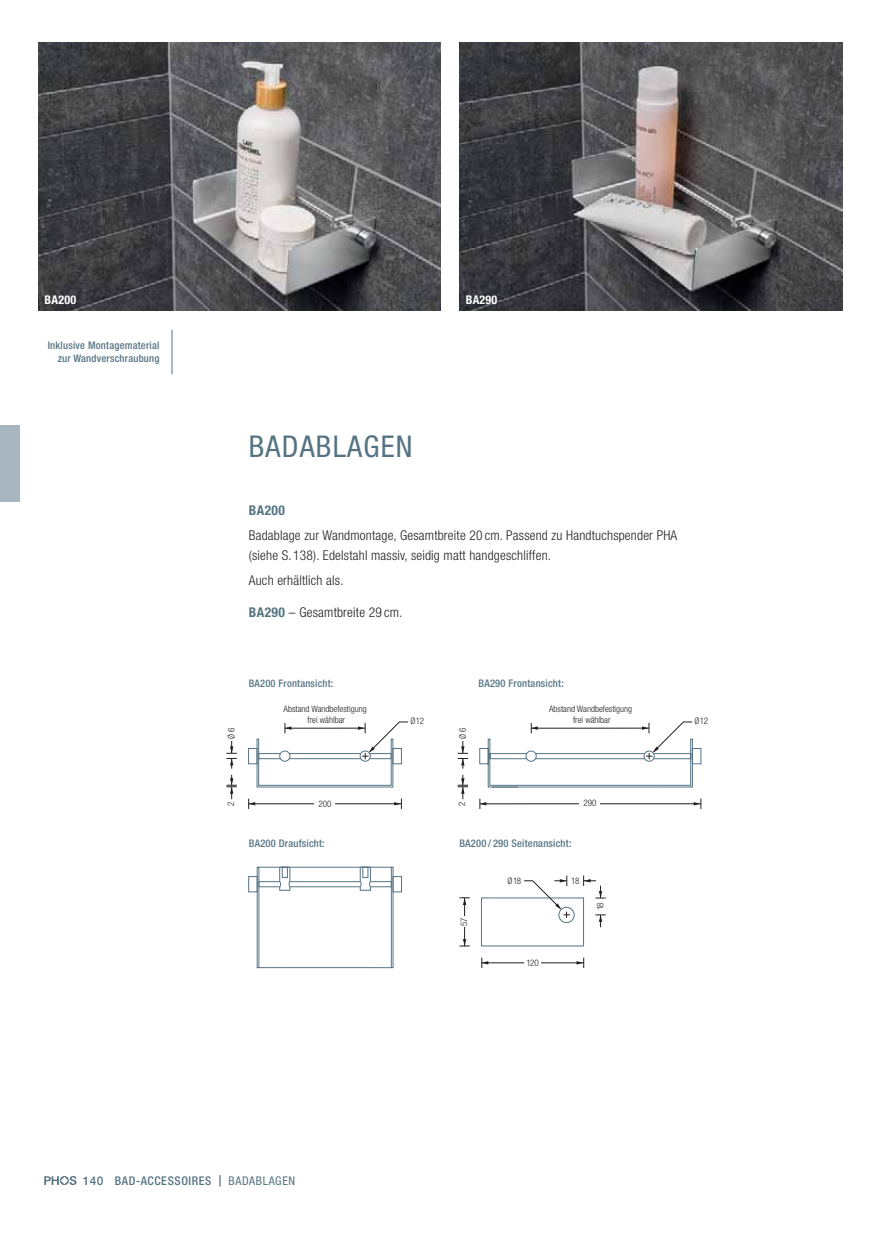
<style>
.page{position:relative;width:872px;height:1234px;background:#fff}
.page>*{position:absolute;margin:0;border:0;box-sizing:border-box;transform-origin:0 0}
.t1{font:condensed 30px "Helvetica Neue LT Std";letter-spacing:.04em;color:#557483}
.t2{font:300 condensed 13.5px/19.2px "Helvetica Neue LT Std";letter-spacing:.015em;color:#231f20}
.t3{font:700 condensed 13.5px "Helvetica Neue LT Std";letter-spacing:.03em;color:#557483}
.t4{font:500 condensed 12px "Helvetica Neue LT Std";letter-spacing:.05em;color:#557483}
.t5{font:700 condensed 12px "Helvetica Neue LT Std";letter-spacing:.02em;color:#fff}
.t6{font:500 condensed 10.5px/12.8px "Helvetica Neue LT Std";letter-spacing:.02em;color:#557483;text-align:right}
.t7{font:500 condensed 10.35px "Helvetica Neue LT Std";letter-spacing:.02em;color:#557483}
.t8{font:300 condensed 9px/10.8px "Helvetica Neue LT Std";color:#231f20;text-align:center}
.s1{font-weight:700;color:#557483}
.s2{font-stretch:normal}
.s3{font-stretch:normal;font-size:11.25px}
.s4{font-weight:400}
</style>
<div class="page">
<img style="left:459px;top:43px;width:383px;height:267px">
<img style="left:38px;top:43px;width:402px;height:267px">
<svg style="left:259px;top:967px;width:28px;height:1px"></svg>
<svg style="left:363px;top:967px;width:28px;height:1px"></svg>
<hr style="left:287px;top:967px;width:76px;height:1px;background:#557483">
<div style="left:257px;top:866px;width:2px;height:101px;border:1px solid #557483"></div>
<div style="left:391px;top:866px;width:2px;height:101px;border:1px solid #557483"></div>
<svg style="left:248px;top:866px;width:154px;height:26px"></svg>
<hr style="left:464px;top:897px;width:1px;height:48px;background:#231f20">
<svg style="left:459px;top:938px;width:11px;height:8px"></svg>
<svg style="left:459px;top:897px;width:11px;height:7px"></svg>
<div style="left:460px;top:916px;width:8px;height:10px;background:#fff"></div>
<hr style="left:481px;top:962px;width:102px;height:1px;background:#231f20">
<svg style="left:481px;top:957px;width:7px;height:10px"></svg>
<svg style="left:576px;top:957px;width:8px;height:10px"></svg>
<div style="left:524px;top:958px;width:17px;height:8px;background:#fff"></div>
<svg style="left:481px;top:875px;width:124px;height:71px"></svg>
<div style="left:597px;top:900px;width:7px;height:12px;background:#fff"></div>
<hr style="left:248px;top:803px;width:153px;height:1px;background:#231f20">
<svg style="left:248px;top:798px;width:7px;height:10px"></svg>
<svg style="left:394px;top:798px;width:8px;height:10px"></svg>
<div style="left:315px;top:800px;width:20px;height:7px;background:#fff"></div>
<svg style="left:226px;top:740px;width:11px;height:28px"></svg>
<svg style="left:226px;top:774px;width:11px;height:25px"></svg>
<svg style="left:248px;top:721px;width:160px;height:66px"></svg>
<hr style="left:480px;top:803px;width:221px;height:1px;background:#231f20">
<svg style="left:479px;top:798px;width:7px;height:10px"></svg>
<svg style="left:693px;top:798px;width:8px;height:10px"></svg>
<div style="left:579px;top:799px;width:21px;height:8px;background:#fff"></div>
<svg style="left:458px;top:740px;width:10px;height:28px"></svg>
<svg style="left:458px;top:774px;width:10px;height:25px"></svg>
<svg style="left:479px;top:721px;width:222px;height:66px"></svg>
<hr style="left:172px;top:330px;width:1px;height:44px;background:#557483">
<svg style="left:44px;top:1176px;width:33px;height:8px"></svg>
<div style="left:0;top:425px;width:19px;height:77px;background:#a7b6bf"></div>
<p class="t5" style="left:45px;top:293px;width:33px">BA200</p>
<p class="t5" style="left:466px;top:293px;width:33px">BA290</p>
<p class="t6" style="left:48px;top:340px;width:113px">Inklusive Montagematerial zur Wandverschraubung</p>
<h1 class="t1" style="left:249px;top:436px;width:165px">BADABLAGEN</h1>
<p class="t3" style="left:249px;top:502px;width:38px">BA200</p>
<p class="t2" style="left:249px;top:527px;width:430px">Badablage zur Wandmontage, Gesamtbreite 20 cm. Passend zu Handtuchspender PHA (siehe S. 138). Edelstahl massiv, seidig matt handgeschliffen.</p>
<p class="t2" style="left:249px;top:572px;width:96px">Auch erhältlich als.</p>
<p class="t2" style="left:249px;top:604px;width:155px"><span class="s1">BA290</span> – Gesamtbreite 29 cm.</p>
<p class="t8" style="left:227px;top:738px;width:13px;rotate:-90deg">Ø 6</p>
<p class="t7" style="left:249px;top:679px;width:86px">BA200 Frontansicht:</p>
<p class="t6" style="left:478px;top:678px;width:87px">BA290 Frontansicht:</p>
<p class="t8" style="left:284px;top:704px;width:85px">Abstand Wandbefestigung frei wählbar</p>
<p class="t8" style="left:410px;top:716px;width:15px">Ø 12</p>
<p class="t8" style="left:458px;top:738px;width:12px;rotate:-90deg">Ø 6</p>
<p class="t8" style="left:549px;top:704px;width:85px">Abstand Wandbefestigung frei wählbar</p>
<p class="t8" style="left:227px;top:805px;width:6px;rotate:-90deg">2</p>
<p class="t8" style="left:318px;top:799px;width:14px">200</p>
<p class="t8" style="left:458px;top:805px;width:6px;rotate:-90deg">2</p>
<p class="t8" style="left:583px;top:798px;width:14px">290</p>
<p class="t6" style="left:249px;top:837px;width:77px">BA200 Draufsicht:</p>
<p class="t6" style="left:459px;top:837px;width:114px">BA200 / 290 Seitenansicht:</p>
<p class="t8" style="left:459px;top:926px;width:10px;rotate:-90deg">57</p>
<p class="t8" style="left:507px;top:876px;width:15px">Ø 18</p>
<p class="t8" style="left:571px;top:876px;width:10px">18</p>
<p class="t8" style="left:596px;top:910px;width:10px;rotate:-90deg">18</p>
<p class="t8" style="left:526px;top:957px;width:14px">120</p>
<p class="t8" style="left:694px;top:716px;width:15px">Ø 12</p>
<p class="t4" style="left:83px;top:1176px;width:214px"><span class="s2">140</span> BAD-ACCESSOIRES <span class="s3">|</span> <span class="s4">BADABLAGEN</span></p>
</div>
